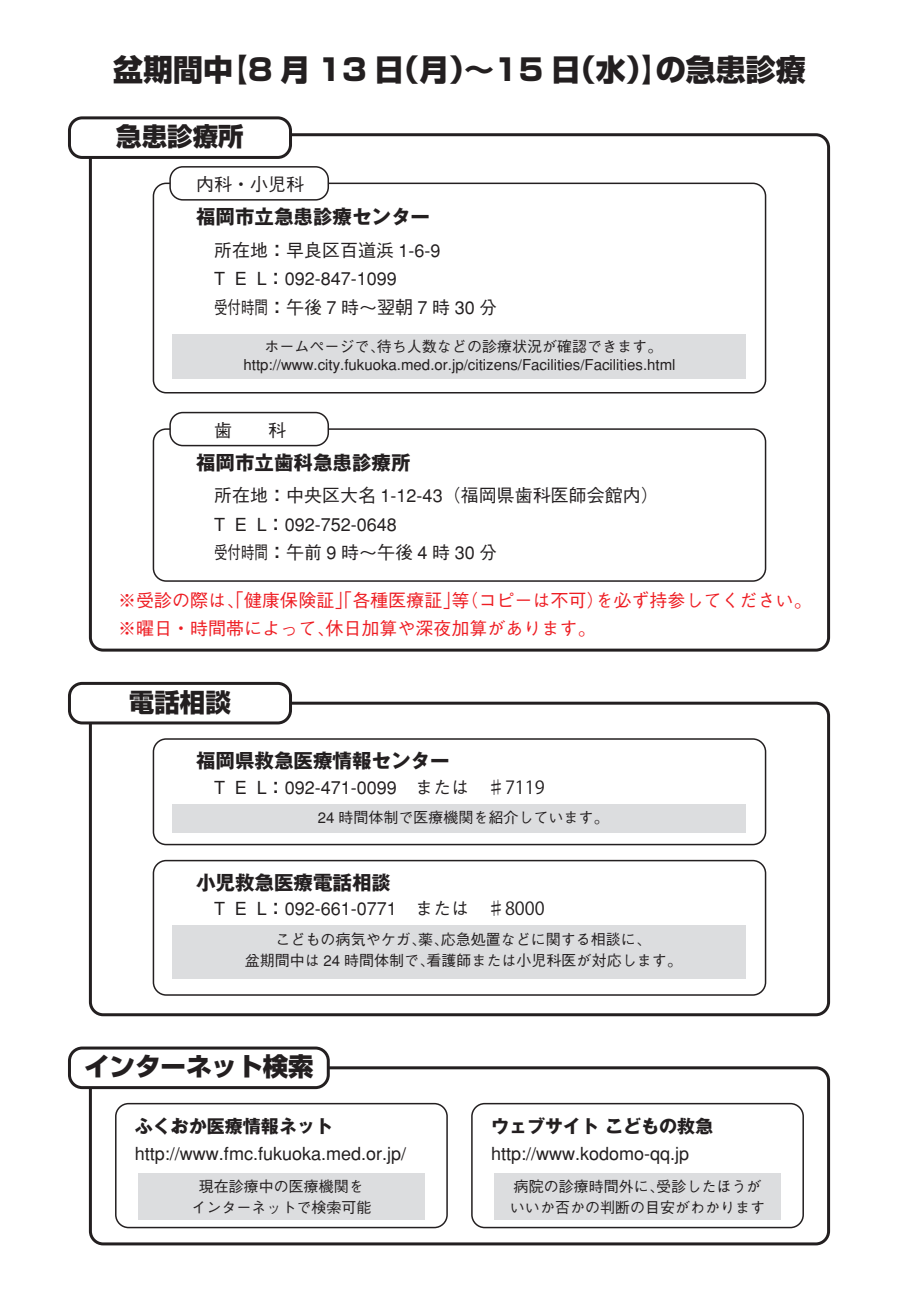
<style>
.page{position:relative;width:919px;height:1289px;background:#fff}
.page>*{position:absolute;margin:0;border:0;box-sizing:border-box;transform-origin:0 0}
.t1{font:800 30px "Shin Go Pro";color:#231f20}
.t2{font:800 25.5px "Shin Go Pro";color:#231f20}
.t3{font:700 19.5px "Gothic MB101 Pro";color:#231f20}
.t4{font:500 18px/28.5px "Gothic BBB";color:#231f20}
.t5{font:500 18px/28.5px "Gothic BBB";color:#ee1d23}
.t6{font:700 18px "Gothic MB101 Pro";color:#231f20}
.t7{font:500 15px/21px "Gothic BBB";color:#231f20;text-align:center}
.s1{font-family:"Koz Go Pr 6 N";font-weight:400}
</style>
<div class="page">
<div style="left:89px;top:133px;width:741px;height:518px;border:3px solid #231f20;border-radius:13px"></div>
<div style="left:153px;top:182px;width:613px;height:211px;border:2px solid #231f20;border-radius:13px"></div>
<div style="left:170px;top:167px;width:158px;height:33px;background:#fff;border-radius:13px"></div>
<div style="left:169px;top:166px;width:160px;height:34px;border:2px solid #231f20;border-radius:13px"></div>
<div style="left:153px;top:428px;width:613px;height:154px;border:2px solid #231f20;border-radius:13px"></div>
<div style="left:170px;top:412px;width:158px;height:33px;background:#fff;border-radius:13px"></div>
<div style="left:169px;top:412px;width:160px;height:34px;border:2px solid #231f20;border-radius:13px"></div>
<div style="left:89px;top:701px;width:741px;height:315px;border:3px solid #231f20;border-radius:13px"></div>
<div style="left:153px;top:738px;width:613px;height:107px;border:2px solid #231f20;border-radius:13px"></div>
<div style="left:172px;top:334px;width:574px;height:45px;background:#dcdddf"></div>
<div style="left:172px;top:804px;width:574px;height:28px;background:#dcdddf"></div>
<div style="left:153px;top:859px;width:613px;height:136px;border:2px solid #231f20;border-radius:13px"></div>
<div style="left:172px;top:925px;width:574px;height:53px;background:#dcdddf"></div>
<div style="left:69px;top:118px;width:221px;height:39px;background:#fff;border-radius:13px"></div>
<div style="left:68px;top:116px;width:224px;height:43px;border:3px solid #231f20;border-radius:13px"></div>
<div style="left:69px;top:683px;width:221px;height:40px;background:#fff;border-radius:13px"></div>
<div style="left:68px;top:682px;width:224px;height:42px;border:3px solid #231f20;border-radius:13px"></div>
<div style="left:89px;top:1066px;width:741px;height:179px;border:3px solid #231f20;border-radius:13px"></div>
<div style="left:115px;top:1102px;width:333px;height:126px;border:2px solid #231f20;border-radius:13px"></div>
<div style="left:471px;top:1102px;width:332px;height:126px;border:2px solid #231f20;border-radius:13px"></div>
<div style="left:69px;top:1048px;width:259px;height:39px;background:#fff;border-radius:13px"></div>
<div style="left:68px;top:1046px;width:262px;height:43px;border:3px solid #231f20;border-radius:13px"></div>
<div style="left:138px;top:1173px;width:287px;height:47px;background:#dcdddf"></div>
<div style="left:494px;top:1173px;width:287px;height:47px;background:#dcdddf"></div>
<h1 class="t1" style="left:113px;top:46px;width:694px">盆期間中【8 月 13 日（月）～15 日（水）】の急患診療</h1>
<h2 class="t2" style="left:116px;top:116px;width:129px">急患診療所</h2>
<p class="t4" style="left:196px;top:171px;width:109px">内科・小児科</p>
<h3 class="t3" style="left:196px;top:200px;width:235px">福岡市立急患診療センター</h3>
<p class="t4" style="left:214px;top:236px;width:285px;text-indent:-18px">　所在地：早良区百道浜 1-6-9<br>T E L：092-847-1099<br>受付時間：午後 7 時～翌朝 7 時 30 分</p>
<p class="t7" style="left:243px;top:338px;width:433px;line-height:18px">ホームページで、待ち人数などの診療状況が確認できます。http://www.city.fukuoka.med.or.jp/citizens/Facilities/Facilities.html</p>
<h3 class="t3" style="left:196px;top:446px;width:216px">福岡市立歯科急患診療所</h3>
<p class="t4" style="left:214px;top:482px;width:446px;text-indent:-18px">　所在地：中央区大名 1-12-43（福岡県歯科医師会館内）<br>T E L：092-752-0648<br>受付時間：午前 9 時～午後 4 時 30 分</p>
<p class="t5" style="left:118px;top:586px;width:695px">※受診の際は、「健康保険証」「各種医療証」等（コピーは不可）を必ず持参してください。※曜日・時間帯によって、休日加算や深夜加算があります。</p>
<h2 class="t2" style="left:129px;top:682px;width:103px">電話相談</h2>
<h3 class="t3" style="left:196px;top:744px;width:255px">福岡県救急医療情報センター</h3>
<p class="t4" style="left:214px;top:773px;width:332px">T E L：092-471-0099　または　<span class="s1">♯7119</span></p>
<p class="t7" style="left:318px;top:807px;width:292px">24 時間体制で医療機関を紹介しています。</p>
<h3 class="t3" style="left:196px;top:866px;width:196px">小児救急医療電話相談</h3>
<p class="t4" style="left:214px;top:895px;width:332px">T E L：092-661-0771　または　<span class="s1">♯8000</span></p>
<p class="t7" style="left:245px;top:929px;width:438px">こどもの病気やケガ、薬、応急処置などに関する相談に、<br>盆期間中は 24 時間体制で、看護師または小児科医が対応します。</p>
<h2 class="t2" style="left:84px;top:1046px;width:231px">インターネット検索</h2>
<p class="t6" style="left:135px;top:1110px;width:199px">ふくおか医療情報ネット</p>
<p class="t4" style="left:135px;top:1139px;width:273px">http://www.fmc.fukuoka.med.or.jp/</p>
<p class="t6" style="left:491px;top:1110px;width:223px">ウェブサイト こどもの救急</p>
<p class="t4" style="left:491px;top:1139px;width:200px">http://www.kodomo-qq.jp</p>
<p class="t7" style="left:191px;top:1176px;width:181px">現在診療中の医療機関をインターネットで検索可能</p>
<p class="t7" style="left:510px;top:1176px;width:256px;text-align:left">病院の診療時間外に、受診したほうがいいか否かの判断の目安がわかります</p>
</div>
